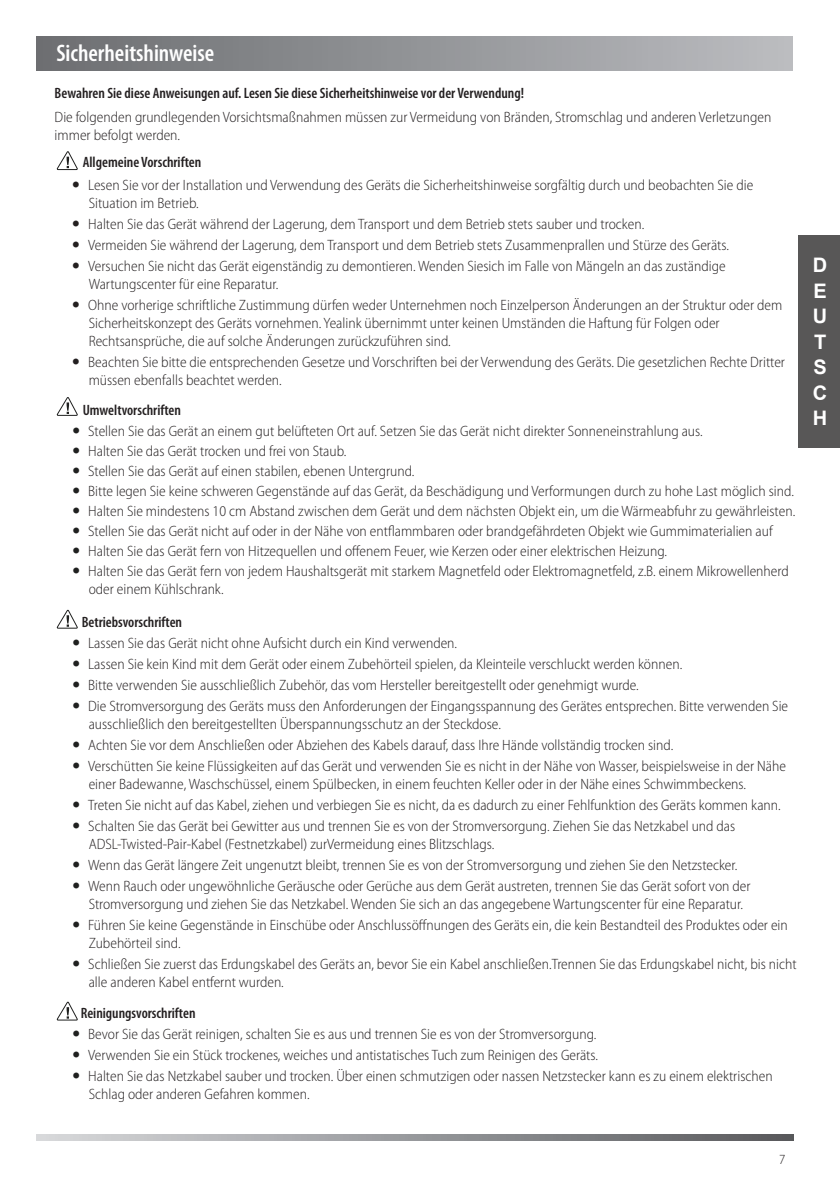
<style>
.page{position:relative;width:840px;height:1191px;background:#fff}
.page>*{position:absolute;margin:0;border:0;box-sizing:border-box;transform-origin:0 0}
.t1{font:600 condensed 24px "Myriad Pro";color:#fff}
.t2{font:700 20px/25.6px "Arial";color:#fff;text-align:justify}
.t3{font:300 semi-condensed 15px/21px "Myriad Pro";color:#231f20}
.t4{font:600 condensed 15px "Myriad Pro";color:#231f20}
.t5{font:300 semi-condensed 14px "Myriad Pro";color:#231f20}
</style>
<div class="page">
<div style="left:37px;top:37px;width:755px;height:34px;background:linear-gradient(to right,#6b6d70,#bbbcc0)"></div>
<svg style="left:57px;top:151px;width:21px;height:20px"></svg>
<svg style="left:57px;top:397px;width:21px;height:19px"></svg>
<svg style="left:57px;top:609px;width:21px;height:20px"></svg>
<svg style="left:57px;top:1001px;width:21px;height:20px"></svg>
<svg style="left:37px;top:1134px;width:756px;height:6px;background:#97989b"></svg>
<div style="left:797px;top:235px;width:42px;height:213px;background:#585757"></div>
<h1 class="t1" style="left:56px;top:40px;width:159px">Sicherheitshinweise</h1>
<p class="t4" style="left:55px;top:84px;width:470px">Bewahren Sie diese Anweisungen auf. Lesen Sie diese Sicherheitshinweise vor der Verwendung!</p>
<p class="t3" style="left:55px;top:108px;width:717px;line-height:18px">Die folgenden grundlegenden Vorsichtsmaßnahmen müssen zur Vermeidung von Bränden, Stromschlag und anderen Verletzungen immer befolgt werden.</p>
<p class="t4" style="left:83px;top:153px;width:120px">Allgemeine Vorschriften</p>
<p class="t3" style="left:88px;top:176px;width:666px;line-height:18px">Lesen Sie vor der Installation und Verwendung des Geräts die Sicherheitshinweise sorgfältig durch und beobachten Sie die<br>Situation im Betrieb.</p>
<p class="t3" style="left:88px;top:213px;width:642px">Halten Sie das Gerät während der Lagerung, dem Transport und dem Betrieb stets sauber und trocken.<br>Vermeiden Sie während der Lagerung, dem Transport und dem Betrieb stets Zusammenprallen und Stürze des Geräts.<br>Versuchen Sie nicht das Gerät eigenständig zu demontieren. Wenden Siesich im Falle von Mängeln an das zuständige</p>
<p class="t3" style="left:88px;top:273px;width:695px">Wartungscenter für eine Reparatur.<br>Ohne vorherige schriftliche Zustimmung dürfen weder Unternehmen noch Einzelperson Änderungen an der Struktur oder dem</p>
<p class="t3" style="left:89px;top:314px;width:632px;line-height:18px">Sicherheitskonzept des Geräts vornehmen. Yealink übernimmt unter keinen Umständen die Haftung für Folgen oder<br>Rechtsansprüche, die auf solche Änderungen zurückzuführen sind.</p>
<p class="t3" style="left:88px;top:353px;width:698px;line-height:18px">Beachten Sie bitte die entsprechenden Gesetze und Vorschriften bei der Verwendung des Geräts. Die gesetzlichen Rechte Dritter müssen ebenfalls beachtet werden.</p>
<p class="t4" style="left:83px;top:401px;width:100px">Umweltvorschriften</p>
<p class="t3" style="left:88px;top:421px;width:708px;line-height:20px">Stellen Sie das Gerät an einem gut belüfteten Ort auf. Setzen Sie das Gerät nicht direkter Sonneneinstrahlung aus.<br>Halten Sie das Gerät trocken und frei von Staub.<br>Stellen Sie das Gerät auf einen stabilen, ebenen Untergrund.<br>Bitte legen Sie keine schweren Gegenstände auf das Gerät, da Beschädigung und Verformungen durch zu hohe Last möglich sind.<br>Halten Sie mindestens 10 cm Abstand zwischen dem Gerät und dem nächsten Objekt ein, um die Wärmeabfuhr zu gewährleisten.<br>Stellen Sie das Gerät nicht auf oder in der Nähe von entflammbaren oder brandgefährdeten Objekt wie Gummimaterialien auf Halten Sie das Gerät fern von Hitzequellen und offenem Feuer, wie Kerzen oder einer elektrischen Heizung.<br>Halten Sie das Gerät fern von jedem Haushaltsgerät mit starkem Magnetfeld oder Elektromagnetfeld, z.B. einem Mikrowellenherd</p>
<p class="t3" style="left:89px;top:578px;width:136px">oder einem Kühlschrank.</p>
<p class="t4" style="left:82px;top:613px;width:102px">Betriebsvorschriften</p>
<p class="t3" style="left:88px;top:632px;width:701px">Lassen Sie das Gerät nicht ohne Aufsicht durch ein Kind verwenden.<br>Lassen Sie kein Kind mit dem Gerät oder einem Zubehörteil spielen, da Kleinteile verschluckt werden können.<br>Bitte verwenden Sie ausschließlich Zubehör, das vom Hersteller bereitgestellt oder genehmigt wurde.<br>Die Stromversorgung des Geräts muss den Anforderungen der Eingangsspannung des Gerätes entsprechen. Bitte verwenden Sie</p>
<p class="t3" style="left:88px;top:713px;width:699px">ausschließlich den bereitgestellten Überspannungsschutz an der Steckdose.<br>Achten Sie vor dem Anschließen oder Abziehen des Kabels darauf, dass Ihre Hände vollständig trocken sind.<br>Verschütten Sie keine Flüssigkeiten auf das Gerät und verwenden Sie es nicht in der Nähe von Wasser, beispielsweise in der Nähe</p>
<p class="t3" style="left:88px;top:773px;width:693px">einer Badewanne, Waschschüssel, einem Spülbecken, in einem feuchten Keller oder in der Nähe eines Schwimmbeckens.<br>Treten Sie nicht auf das Kabel, ziehen und verbiegen Sie es nicht, da es dadurch zu einer Fehlfunktion des Geräts kommen kann.<br>Schalten Sie das Gerät bei Gewitter aus und trennen Sie es von der Stromversorgung. Ziehen Sie das Netzkabel und das</p>
<p class="t3" style="left:88px;top:833px;width:663px">ADSL-Twisted-Pair-Kabel (Festnetzkabel) zurVermeidung eines Blitzschlags.<br>Wenn das Gerät längere Zeit ungenutzt bleibt, trennen Sie es von der Stromversorgung und ziehen Sie den Netzstecker.<br>Wenn Rauch oder ungewöhnliche Geräusche oder Gerüche aus dem Gerät austreten, trennen Sie das Gerät sofort von der</p>
<p class="t3" style="left:88px;top:893px;width:700px">Stromversorgung und ziehen Sie das Netzkabel. Wenden Sie sich an das angegebene Wartungscenter für eine Reparatur.<br>Führen Sie keine Gegenstände in Einschübe oder Anschlussöffnungen des Geräts ein, die kein Bestandteil des Produktes oder ein</p>
<p class="t3" style="left:88px;top:932px;width:709px">Zubehörteil sind.<br>Schließen Sie zuerst das Erdungskabel des Geräts an, bevor Sie ein Kabel anschließen.Trennen Sie das Erdungskabel nicht, bis nicht</p>
<p class="t3" style="left:89px;top:971px;width:197px">alle anderen Kabel entfernt wurden.</p>
<p class="t4" style="left:81px;top:1004px;width:116px">Reinigungsvorschriften</p>
<p class="t3" style="left:88px;top:1023px;width:685px">Bevor Sie das Gerät reinigen, schalten Sie es aus und trennen Sie es von der Stromversorgung.<br>Verwenden Sie ein Stück trockenes, weiches und antistatisches Tuch zum Reinigen des Geräts.<br>Halten Sie das Netzkabel sauber und trocken. Über einen schmutzigen oder nassen Netzstecker kann es zu einem elektrischen</p>
<p class="t3" style="left:89px;top:1083px;width:222px">Schlag oder anderen Gefahren kommen.</p>
<h2 class="t2" style="left:812px;top:253px;width:15px">D E U T S C H</h2>
<p class="t5" style="left:778px;top:1151px;width:8px">7</p>
</div>
